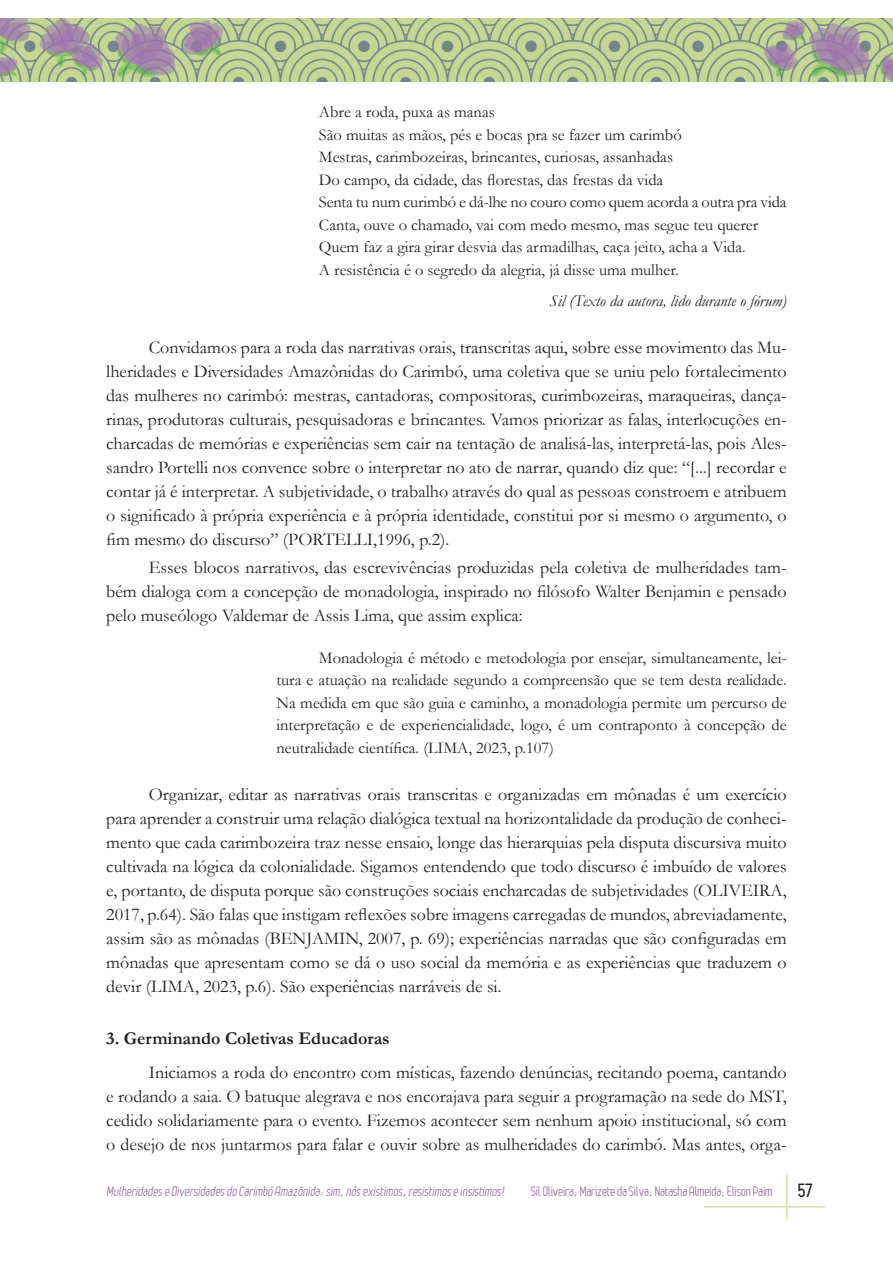
<style>
.page{position:relative;width:893px;height:1263px;background:#fff}
.page>*{position:absolute;margin:0;border:0;box-sizing:border-box;transform-origin:0 0}
.Texto{font:18px/24px "Garamond";color:#231f20;text-align:justify}
.Titulo_2{font:700 18px "Garamond";color:#231f20}
.t1{font:700 18px "Leger";color:#231f20}
.Citação{font:16.5px/22.5px "Garamond";color:#231f20;text-align:justify}
.Citação-2{font:italic 16.5px "Garamond";color:#231f20}
.t2{font:italic 13.5px "Leger";color:#9f73af}
.t3{font:13.5px "Leger";letter-spacing:-.01em;color:#9f73af}
</style>
<div class="page">
<hr style="left:786px;top:1174px;width:1px;height:45px;background:#d2e0ac">
<hr style="left:704px;top:1206px;width:121px;height:1px;background:#d2e0ac">
<img style="left:0;top:18px;width:893px;height:64px">
<p class="Citação" style="left:319px;top:100px;width:177px">Abre a roda, puxa as manas</p>
<p class="Citação" style="left:319px;top:123px;width:364px">São muitas as mãos, pés e bocas pra se fazer um carimbó</p>
<p class="Citação" style="left:319px;top:145px;width:356px">Mestras, carimbozeiras, brincantes, curiosas, assanhadas</p>
<p class="Citação" style="left:319px;top:168px;width:346px">Do campo, da cidade, das florestas, das frestas da vida</p>
<p class="Citação" style="left:319px;top:190px;width:469px">Senta tu num curimbó e dá-lhe no couro como quem acorda a outra pra vida</p>
<p class="Citação" style="left:319px;top:213px;width:441px">Canta, ouve o chamado, vai com medo mesmo, mas segue teu querer</p>
<p class="Citação" style="left:319px;top:235px;width:428px">Quem faz a gira girar desvia das armadilhas, caça jeito, acha a Vida.</p>
<p class="Citação" style="left:319px;top:258px;width:361px">A resistência é o segredo da alegria, já disse uma mulher.</p>
<p class="Citação-2" style="left:550px;top:289px;width:239px">Sil (Texto da autora, lido durante o fórum)</p>
<p class="Texto" style="left:106px;top:335px;width:682px;text-indent:43px">Convidamos para a roda das narrativas orais, transcritas aqui, sobre esse movimento das Mu&shy;lheridades e Diversidades Amazônidas do Carimbó, uma coletiva que se uniu pelo fortalecimento das mulheres no carimbó: mestras, cantadoras, compositoras, curimbozeiras, maraqueiras, dança&shy;rinas, produtoras culturais, pesquisadoras e brincantes. Vamos priorizar as falas, interlocuções en&shy;charcadas de memórias e experiências sem cair na tentação de analisá-las, interpretá-las, pois Ales&shy;sandro Portelli nos convence sobre o interpretar no ato de narrar, quando diz que: “[...] recordar e contar já é interpretar. A subjetividade, o trabalho através do qual as pessoas constroem e atribuem o significado à própria experiência e à própria identidade, constitui por si mesmo o argumento, o fim mesmo do discurso” (PORTELLI,1996, p.2).</p>
<p class="Texto" style="left:106px;top:555px;width:682px;text-indent:43px">Esses blocos narrativos, das escrevivências produzidas pela coletiva de mulheridades tam&shy;bém dialoga com a concepção de monadologia, inspirado no filósofo Walter Benjamin e pensado pelo museólogo Valdemar de Assis Lima, que assim explica:</p>
<p class="Citação" style="left:276px;top:646px;width:512px;text-indent:43px">Monadologia é método e metodologia por ensejar, simultaneamente, lei&shy;tura e atuação na realidade segundo a compreensão que se tem desta realidade.<br>Na medida em que são guia e caminho, a monadologia permite um percurso de interpretação e de experiencialidade, logo, é um contraponto à concepção de neutralidade científica. (LIMA, 2023, p.107)</p>
<p class="Texto" style="left:106px;top:782px;width:682px;text-indent:43px">Organizar, editar as narrativas orais transcritas e organizadas em mônadas é um exercício para aprender a construir uma relação dialógica textual na horizontalidade da produção de conheci&shy;mento que cada carimbozeira traz nesse ensaio, longe das hierarquias pela disputa discursiva muito cultivada na lógica da colonialidade. Sigamos entendendo que todo discurso é imbuído de valores e, portanto, de disputa porque são construções sociais encharcadas de subjetividades (OLIVEIRA, 2017, p.64). São falas que instigam reflexões sobre imagens carregadas de mundos, abreviadamente, assim são as mônadas (BENJAMIN, 2007, p. 69); experiências narradas que são configuradas em mônadas que apresentam como se dá o uso social da memória e as experiências que traduzem o devir (LIMA, 2023, p.6). São experiências narráveis de si.</p>
<p class="Titulo_2" style="left:106px;top:1026px;width:285px">3. Germinando Coletivas Educadoras</p>
<p class="Texto" style="left:106px;top:1060px;width:682px;text-indent:43px">Iniciamos a roda do encontro com místicas, fazendo denúncias, recitando poema, cantando e rodando a saia. O batuque alegrava e nos encorajava para seguir a programação na sede do MST, cedido solidariamente para o evento. Fizemos acontecer sem nenhum apoio institucional, só com o desejo de nos juntarmos para falar e ouvir sobre as mulheridades do carimbó. Mas antes, orga-</p>
<p class="t2" style="left:106px;top:1183px;width:402px">MulheridadeseDiversidadesdo Carimbó Amazônida:sim,nósexistimos,resistimoseinsistimos!</p>
<p class="t3" style="left:531px;top:1183px;width:243px">Sil Oliveira; Marizete da Silva; Natasha Almeida; Elison Paim</p>
<p class="t1" style="left:798px;top:1180px;width:16px">57</p>
</div>
